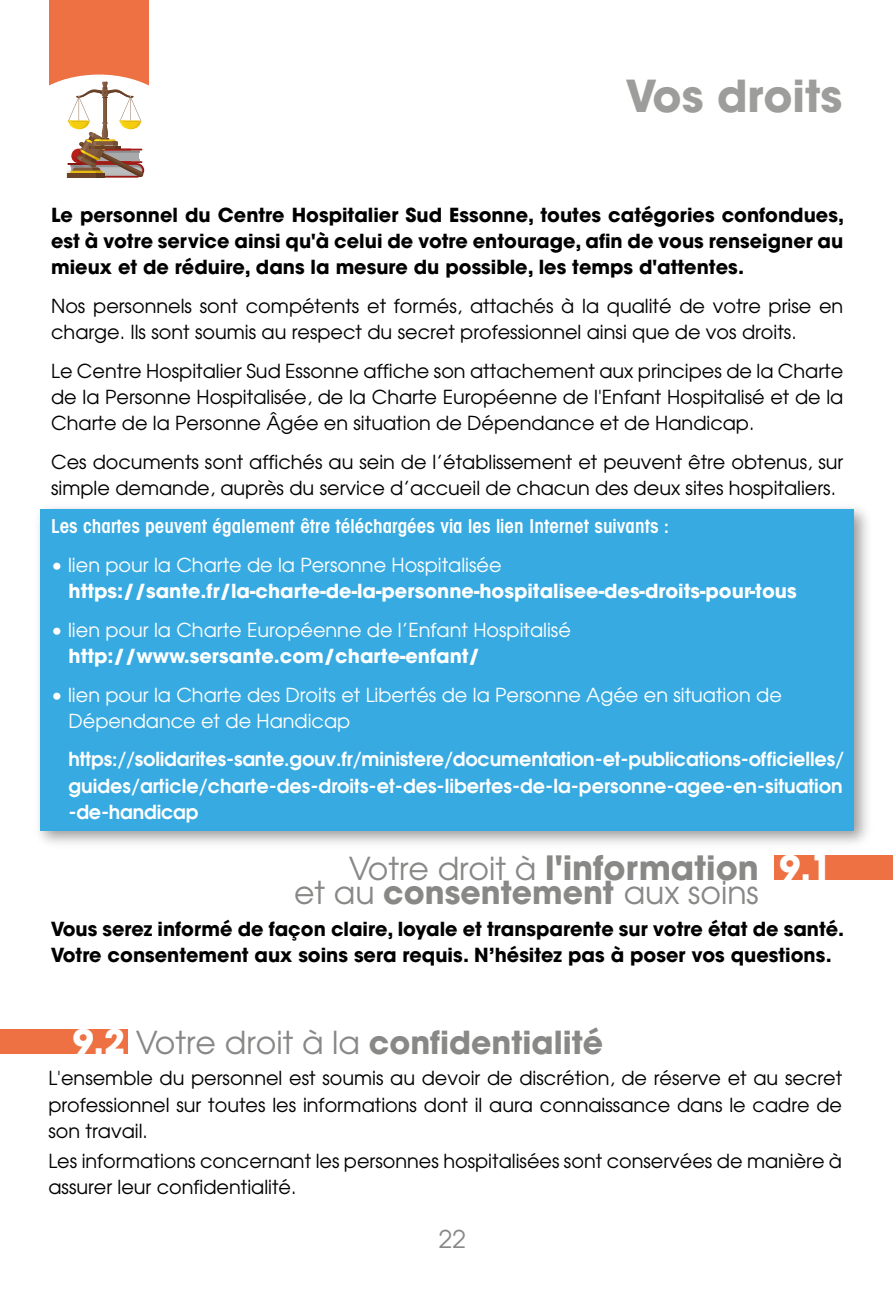
<style>
.page{position:relative;width:893px;height:1290px;background:#fff}
.page>*{position:absolute;margin:0;border:0;box-sizing:border-box;transform-origin:0 0}
.t1{font:700 43.75px "Avant Garde";color:#9d9d9c}
.t2{font:700 33.77px "Avant Garde";color:#fff}
.t3{font:700 33.25px "Avant Garde";color:#888887}
.t4{font:700 31.5px "Avant Garde";color:#888887}
.t5{font:31.5px "Avant Garde";color:#888887}
.t6{font:24.5px "Avant Garde";color:#888887}
.t7{font:19.25px/26.2px "Avant Garde";color:#000}
.t8{font:700 19.25px/26.2px "Avant Garde";color:#000}
.t9{font:600 19.25px/26.2px "Avant Garde";color:#fff;text-align:justify}
.t10{font:19.25px/26.2px "Avant Garde";color:#fff}
.t11{font:700 19.25px "Avant Garde";color:#fff}
.t12{font:600 condensed 19.25px "Avant Garde";color:#fff}
.s1{font-weight:400;font-size:31.5px}
.s2{font-weight:700}
.s3{font-size:33.77px;color:#fff}
.s4{font-weight:400}
</style>
<div class="page">
<img style="left:38px;top:507px;width:830px;height:337px">
<div style="left:40px;top:509px;width:814px;height:321px;background:#37aae1"></div>
<div style="left:774px;top:855px;width:119px;height:24px;background:#ed7142"></div>
<div style="left:49px;top:0;width:100px;height:108px;background:#ed7142"></div>
<div style="left:19px;top:75px;width:160px;height:100px;background:#fff;border-radius:50%"></div>
<div style="left:0;top:1029px;width:127px;height:24px;background:#ed7142"></div>
<svg style="left:49px;top:82px;width:100px;height:96px"></svg>
<h1 class="t1" style="left:625px;top:67px;width:218px">Vos droits</h1>
<p class="t8" style="left:51px;top:202px;width:795px;text-align:justify">Le personnel du Centre Hospitalier Sud Essonne, toutes catégories confondues, est à votre service ainsi qu'à celui de votre entourage, afin de vous renseigner au mieux et de réduire, dans la mesure du possible, les temps d'attentes.</p>
<p class="t7" style="left:51px;top:292px;width:794px">Nos personnels sont compétents et formés, attachés à la qualité de votre prise en charge. Ils sont soumis au respect du secret professionnel ainsi que de vos droits.</p>
<p class="t7" style="left:51px;top:357px;width:794px;text-align:justify">Le Centre Hospitalier Sud Essonne affiche son attachement aux principes de la Charte de la Personne Hospitalisée, de la Charte Européenne de l'Enfant Hospitalisé et de la Charte de la Personne Âgée en situation de Dépendance et de Handicap.</p>
<p class="t7" style="left:51px;top:448px;width:794px">Ces documents sont affichés au sein de l’établissement et peuvent être obtenus, sur simple demande, auprès du service d’accueil de chacun des deux sites hospitaliers.</p>
<p class="t12" style="left:51px;top:515px;width:620px">Les chartes peuvent également être téléchargées via les lien Internet suivants :</p>
<p class="t10" style="left:51px;top:551px;width:452px">• lien pour la Charte de la Personne Hospitalisée</p>
<p class="t11" style="left:69px;top:579px;width:730px">https://sante.fr/la-charte-de-la-personne-hospitalisee-des-droits-pour-tous</p>
<p class="t10" style="left:51px;top:616px;width:521px">• lien pour la Charte Européenne de l’Enfant Hospitalisé</p>
<p class="t11" style="left:69px;top:643px;width:413px">http://www.sersante.com/charte-enfant/</p>
<p class="t10" style="left:68px;top:681px;width:715px;text-indent:-17px">• lien pour la Charte des Droits et Libertés de la Personne Agée en situation de<br>Dépendance et de Handicap</p>
<p class="t9" style="left:69px;top:746px;width:777px">https://solidarites-sante.gouv.fr/ministere/documentation-et-publications-officielles/ guides/article/charte-des-droits-et-des-libertes-de-la-personne-agee-en-situation -de-handicap</p>
<h3 class="t3" style="left:349px;top:846px;width:411px"><span class="s1">Votre droit à</span> l'information</h3>
<h3 class="t5" style="left:294px;top:873px;width:466px">et au <span class="s2">consentement</span> aux soins</h3>
<h2 class="t2" style="left:780px;top:845px;width:54px">9.1</h2>
<p class="t8" style="left:51px;top:916px;width:795px">Vous serez informé de façon claire, loyale et transparente sur votre état de santé.<br>Votre consentement aux soins sera requis. N’hésitez pas à poser vos questions.</p>
<h3 class="t4" style="left:73px;top:1021px;width:532px"><span class="s3">9,2</span> <span class="s4">Votre droit à la</span> confidentialité</h3>
<p class="t7" style="left:48px;top:1065px;width:795px;text-align:justify">L'ensemble du personnel est soumis au devoir de discrétion, de réserve et au secret professionnel sur toutes les informations dont il aura connaissance dans le cadre de son travail.</p>
<p class="t7" style="left:48px;top:1147px;width:795px">Les informations concernant les personnes hospitalisées sont conservées de manière à assurer leur confidentialité.</p>
<p class="t6" style="left:439px;top:1224px;width:29px">22</p>
</div>
